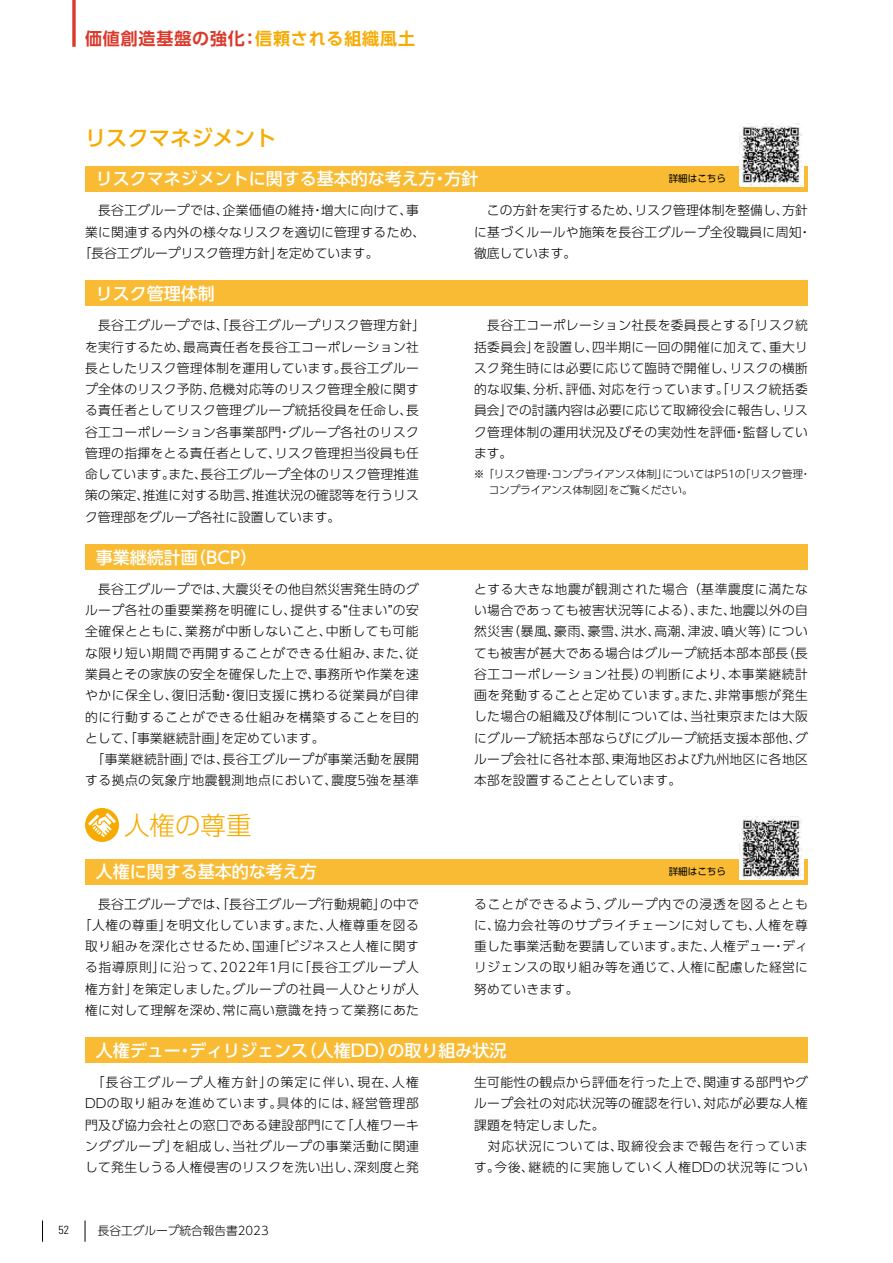
<style>
.page{position:relative;width:893px;height:1263px;background:#fff}
.page>*{position:absolute;margin:0;border:0;box-sizing:border-box;transform-origin:0 0}
.t1{font:300 25.5px "UD Shin Go Pr 6 N";color:#f7ab00}
.t2{font:500 21.3px "UD Shin Go Pr 6 N";color:#f7ab00}
.t3{font:500 16.95px "UD Shin Go Pr 6 N";color:#fff}
.t4{font:700 16.95px "UD Shin Go Pr 6 N De";letter-spacing:.05em;color:#da392b}
.t5{font:300 12.75px/21.3px "UD Shin Go Pr 6 N";letter-spacing:.03em;color:#000;text-align:justify}
.t6{font:300 12.75px/21.3px "UD Shin Go Pr 6 N";letter-spacing:.005em;color:#000}
.t7{font:300 12.75px "UD Shin Go Pr 6 N";color:#000}
.t8{font:300 11.7px "UD Shin Go Pr 6 N";color:#000}
.t9{font:300 condensed 11.7px "Univers LT Std";color:#000}
.t10{font:300 10.65px/15.9px "UD Shin Go Pr 6 N";letter-spacing:-.01em;color:#000}
.t11{font:9.6px "UD Shin Go Pr 6 N";color:#000}
.s1{color:#f7ab00}
</style>
<div class="page">
<svg style="left:72px;top:0;width:4px;height:47px"></svg>
<div style="left:85px;top:808px;width:34px;height:34px;background:#f7ab00;border-radius:50%"></div>
<svg style="left:88px;top:813px;width:28px;height:24px"></svg>
<div style="left:85px;top:166px;width:723px;height:25px;background:#f8bb33"></div>
<div style="left:85px;top:859px;width:723px;height:25px;background:#f8bb33"></div>
<div style="left:85px;top:1037px;width:723px;height:26px;background:#f8bb33"></div>
<div style="left:85px;top:281px;width:723px;height:25px;background:#f8bb33"></div>
<div style="left:85px;top:544px;width:723px;height:26px;background:#f8bb33"></div>
<div style="left:740px;top:123px;width:63px;height:64px;background:#fff"></div>
<img style="left:740px;top:123px;width:62px;height:63px">
<div style="left:740px;top:816px;width:63px;height:64px;background:#fff"></div>
<img style="left:741px;top:816px;width:61px;height:63px">
<svg style="left:85px;top:1220px;width:1px;height:22px"></svg>
<svg style="left:42px;top:1220px;width:1px;height:22px"></svg>
<h3 class="t4" style="left:85px;top:25px;width:331px">価値創造基盤の強化：<span class="s1">信頼される組織風土</span></h3>
<h2 class="t2" style="left:85px;top:121px;width:193px">リスクマネジメント</h2>
<h3 class="t3" style="left:96px;top:165px;width:384px">リスクマネジメントに関する基本的な考え方・方針</h3>
<p class="t11" style="left:669px;top:171px;width:59px">詳細はこちら</p>
<p class="t5" style="left:85px;top:199px;width:335px">　長谷工グループでは、企業価値の維持・増大に向けて、事</p>
<p class="t5" style="left:85px;top:221px;width:342px">業に関連する内外の様々なリスクを適切に管理するため、</p>
<p class="t7" style="left:79px;top:243px;width:301px">「長谷工グループリスク管理方針」を定めています。</p>
<h3 class="t3" style="left:96px;top:280px;width:121px">リスク管理体制</h3>
<p class="t5" style="left:85px;top:314px;width:342px;text-align:left">　長谷工グループでは、「長谷工グループリスク管理方針」を実行するため、最高責任者を長谷工コーポレーション社長としたリスク管理体制を運用しています。長谷工グループ全体のリスク予防、危機対応等のリスク管理全般に関する責任者としてリスク管理グループ統括役員を任命し、長谷工コーポレーション各事業部門・グループ各社のリスク管理の指揮をとる責任者として、リスク管理担当役員も任命しています。また、長谷工グループ全体のリスク管理推進策の策定、推進に対する助言、推進状況の確認等を行うリスク管理部をグループ各社に設置しています。</p>
<h3 class="t3" style="left:96px;top:543px;width:163px">事業継続計画（BCP）</h3>
<p class="t5" style="left:85px;top:578px;width:335px;text-align:left">　長谷工グループでは、大震災その他自然災害発生時のグループ各社の重要業務を明確にし、提供する“住まい”の安全確保とともに、業務が中断しないこと、中断しても可能な限り短い期間で再開することができる仕組み、また、従業員とその家族の安全を確保した上で、事務所や作業を速やかに保全し、復旧活動・復旧支援に携わる従業員が自律的に行動することができる仕組みを構築することを目的として、「事業継続計画」を定めています。<br>　「事業継続計画」では、長谷工グループが事業活動を展開する拠点の気象庁地震観測地点において、震度5強を基準</p>
<h1 class="t1" style="left:124px;top:804px;width:129px">人権の尊重</h1>
<h3 class="t3" style="left:96px;top:858px;width:223px">人権に関する基本的な考え方</h3>
<p class="t5" style="left:79px;top:892px;width:342px;text-align:center">　長谷工グループでは、「長谷工グループ行動規範」の中で「人権の尊重」を明文化しています。また、人権尊重を図る取り組みを深化させるため、国連「ビジネスと人権に関する指導原則」に沿って、2022年1月に「長谷工グループ人権方針」を策定しました。グループの社員一人ひとりが人権に対して理解を深め、常に高い意識を持って業務にあた</p>
<p class="t6" style="left:474px;top:199px;width:339px">　この方針を実行するため、リスク管理体制を整備し、方針に基づくルールや施策を長谷工グループ全役職員に周知・徹底しています。</p>
<p class="t5" style="left:474px;top:314px;width:335px">　長谷工コーポレーション社長を委員長とする「リスク統括委員会」を設置し、四半期に一回の開催に加えて、重大リスク発生時には必要に応じて臨時で開催し、リスクの横断的な収集、分析、評価、対応を行っています。「リスク統括委員会」での討議内容は必要に応じて取締役会に報告し、リスク管理体制の運用状況及びその実効性を評価・監督しています。</p>
<p class="t10" style="left:489px;top:466px;width:323px;text-indent:-15px">※「リスク管理・コンプライアンス体制」についてはP51の「リスク管理・コンプライアンス体制図」をご覧ください。</p>
<p class="t5" style="left:474px;top:578px;width:335px">とする大きな地震が観測された場合 （基準震度に満たない場合であっても被害状況等による）、また、地震以外の自然災害（暴風、豪雨、豪雪、洪水、高潮、津波、噴火等）についても被害が甚大である場合はグループ統括本部本部長（長谷工コーポレーション社長）の判断により、本事業継続計画を発動することと定めています。また、非常事態が発生した場合の組織及び体制については、当社東京または大阪にグループ統括本部ならびにグループ統括支援本部他、グループ会社に各社本部、東海地区および九州地区に各地区本部を設置することとしています。</p>
<p class="t11" style="left:669px;top:864px;width:59px">詳細はこちら</p>
<p class="t5" style="left:474px;top:892px;width:335px">ることができるよう、グループ内での浸透を図るとともに、協力会社等のサプライチェーンに対しても、人権を尊重した事業活動を要請しています。また、人権デュー・ディリジェンスの取り組み等を通じて、人権に配慮した経営に努めていきます。</p>
<h3 class="t3" style="left:96px;top:1037px;width:412px">人権デュー・ディリジェンス（人権DD）の取り組み状況</h3>
<p class="t5" style="left:85px;top:1071px;width:335px">　「長谷工グループ人権方針」の策定に伴い、現在、人権DDの取り組みを進めています。具体的には、経営管理部門及び協力会社との窓口である建設部門にて「人権ワーキンググループ」を組成し、当社グループの事業活動に関連して発生しうる人権侵害のリスクを洗い出し、深刻度と発</p>
<p class="t9" style="left:59px;top:1223px;width:12px">52</p>
<p class="t8" style="left:98px;top:1221px;width:172px">長谷工グループ統合報告書2023</p>
<p class="t5" style="left:474px;top:1071px;width:335px;text-align:left">生可能性の観点から評価を行った上で、関連する部門やグループ会社の対応状況等の確認を行い、対応が必要な人権課題を特定しました。<br>　対応状況については、取締役会まで報告を行っています。今後、継続的に実施していく人権DDの状況等につい</p>
</div>
